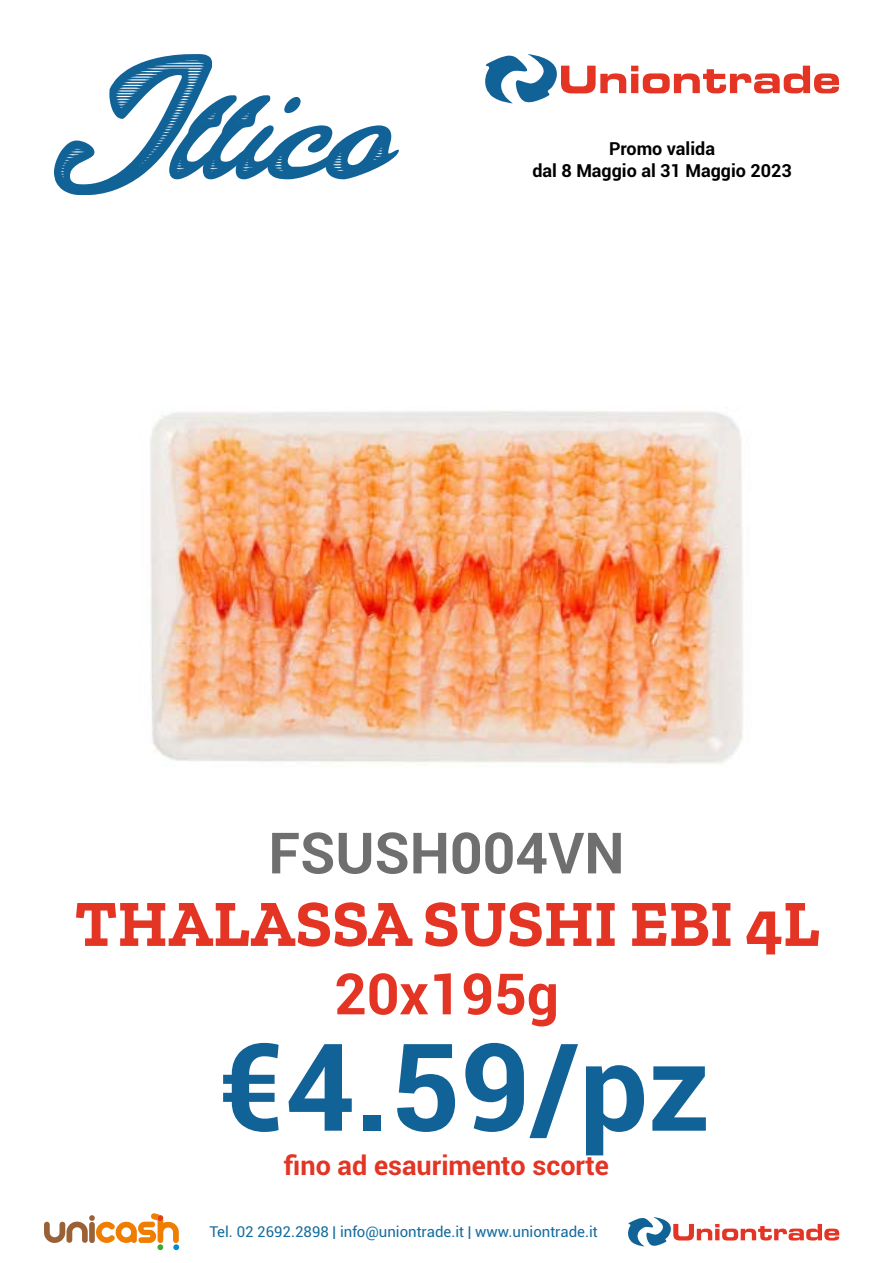
<style>
.page{position:relative;width:893px;height:1263px;background:#fff}
.page>*{position:absolute;margin:0;border:0;box-sizing:border-box;transform-origin:0 0}
.t1{font:700 121.65px "Roboto";color:#116297}
.t2{font:700 66px "Zilla Slab";color:#e33424}
.t3{font:700 57px "Roboto";color:#706f6f}
.t4{font:700 57px "Roboto";color:#e33424}
.t5{font:700 27px "Roboto";color:#e33424}
.t6{font:700 18px/21.6px "Roboto";color:#000;text-align:center}
.t7{font:15px "Roboto";color:#136b9e}
</style>
<div class="page">
<img style="left:150px;top:410px;width:593px;height:354px">
<svg style="left:485px;top:54px;width:354px;height:49px"></svg>
<svg style="left:54px;top:54px;width:344px;height:141px"></svg>
<svg style="left:628px;top:1217px;width:211px;height:29px"></svg>
<svg style="left:44px;top:1213px;width:135px;height:37px"></svg>
<p class="t6" style="left:532px;top:138px;width:261px">Promo valida<br>dal 8 Maggio al 31 Maggio 2023</p>
<h3 class="t3" style="left:268px;top:813px;width:358px">FSUSH004VN</h3>
<h2 class="t2" style="left:75px;top:886px;width:747px">THALASSA SUSHI EBI 4L</h2>
<h3 class="t4" style="left:334px;top:954px;width:226px">20x195g</h3>
<h1 class="t1" style="left:219px;top:1001px;width:493px">€4.59/pz</h1>
<h3 class="t5" style="left:284px;top:1147px;width:327px">fino ad esaurimento scorte</h3>
<p class="t7" style="left:210px;top:1221px;width:390px">Tel. 02 2692.2898 | info@uniontrade.it | www.uniontrade.it</p>
</div>
